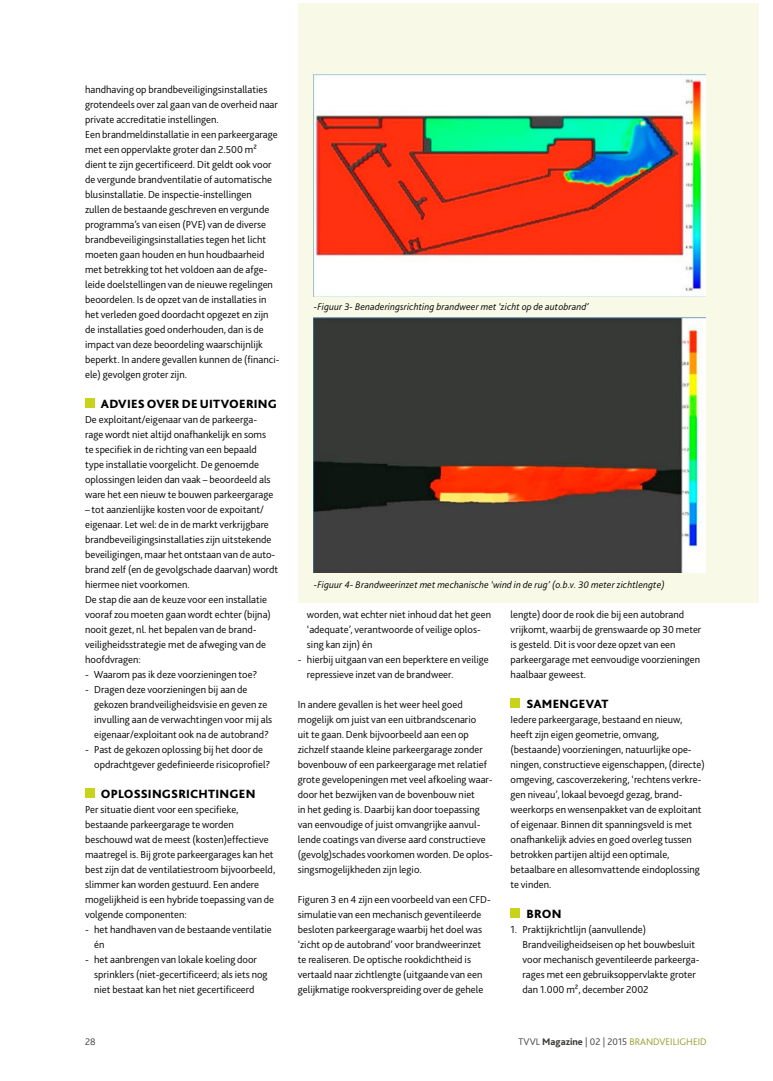
<style>
.page{position:relative;width:773px;height:1081px;background:#fff}
.page>*{position:absolute;margin:0;border:0;box-sizing:border-box;transform-origin:0 0}
.t1{font:800 12.5px "Bliss 2";letter-spacing:.015em;color:#000}
.t2{font:300 10.62px/15px "Bliss 2";color:#000}
.t3{font:italic 300 10px "Bliss 2";letter-spacing:.01em;color:#000}
.t4{font:300 10px "Bliss 2";color:#919c26}
.t5{font:300 10px "Bliss 2";color:#3c3c3b}
.s1{color:#3c3c3b}
.s2{font-weight:800;color:#3c3c3b}
</style>
<div class="page">
<div style="left:85px;top:398px;width:10px;height:10px;background:#c8d419"></div>
<div style="left:85px;top:788px;width:10px;height:10px;background:#c8d419"></div>
<div style="left:510px;top:698px;width:10px;height:10px;background:#c8d419"></div>
<div style="left:510px;top:908px;width:10px;height:10px;background:#c8d419"></div>
<div style="left:298px;top:4px;width:460px;height:599px;background:#f8f9e6"></div>
<img style="left:314px;top:75px;width:391px;height:221px">
<img style="left:314px;top:318px;width:391px;height:255px">
<p class="t2" style="left:85px;top:82px;width:196px">handhaving op brandbeveiligingsinstallaties grotendeels over zal gaan van de overheid naar private accreditatie instellingen.<br>Een brandmeldinstallatie in een parkeergarage met een oppervlakte groter dan 2.500 m² dient te zijn gecertificeerd. Dit geldt ook voor de vergunde brandventilatie of automatische blusinstallatie. De inspectie-instellingen<br>zullen de bestaande geschreven en vergunde programma’s van eisen (PVE) van de diverse brandbeveiligingsinstallaties tegen het licht moeten gaan houden en hun houdbaarheid met betrekking tot het voldoen aan de afge&shy;leide doelstellingen van de nieuwe regelingen beoordelen. Is de opzet van de installaties in het verleden goed doordacht opgezet en zijn de installaties goed onderhouden, dan is de impact van deze beoordeling waarschijnlijk beperkt. In andere gevallen kunnen de (financi&shy;ele) gevolgen groter zijn.</p>
<p class="t1" style="left:101px;top:396px;width:177px">ADVIES OVER DE UITVOERING</p>
<p class="t2" style="left:85px;top:412px;width:190px">De exploitant/eigenaar van de parkeerga&shy;rage wordt niet altijd onafhankelijk en soms te specifiek in de richting van een bepaald type installatie voorgelicht. De genoemde oplossingen leiden dan vaak – beoordeeld als ware het een nieuw te bouwen parkeergarage</p>
<p class="t2" style="left:85px;top:502px;width:194px">– tot aanzienlijke kosten voor de expoitant/ eigenaar. Let wel: de in de markt verkrijgbare brandbeveiligingsinstallaties zijn uitstekende beveiligingen, maar het ontstaan van de auto&shy;brand zelf (en de gevolgschade daarvan) wordt hiermee niet voorkomen.<br>De stap die aan de keuze voor een installatie vooraf zou moeten gaan wordt echter (bijna) nooit gezet, nl. het bepalen van de brand&shy;veiligheidsstrategie met de afweging van de hoofdvragen:</p>
<p class="t2" style="left:85px;top:667px;width:174px">- Waarom pas ik deze voorzieningen toe?</p>
<p class="t2" style="left:94px;top:682px;width:179px;text-indent:-9px">- Dragen deze voorzieningen bij aan de gekozen brandveiligheidsvisie en geven ze invulling aan de verwachtingen voor mij als eigenaar/exploitant ook na de autobrand?</p>
<p class="t2" style="left:94px;top:742px;width:178px;text-indent:-9px">- Past de gekozen oplossing bij het door de opdrachtgever gedefinieerde risicoprofiel?</p>
<p class="t1" style="left:101px;top:786px;width:156px">OPLOSSINGSRICHTINGEN</p>
<p class="t2" style="left:85px;top:802px;width:192px">Per situatie dient voor een specifieke, bestaande parkeergarage te worden beschouwd wat de meest (kosten)effectieve maatregel is. Bij grote parkeergarages kan het best zijn dat de ventilatiestroom bijvoorbeeld, slimmer kan worden gestuurd. Een andere mogelijkheid is een hybride toepassing van de volgende componenten:</p>
<p class="t2" style="left:94px;top:922px;width:179px;text-indent:-9px">- het handhaven van de bestaande ventilatie én</p>
<p class="t2" style="left:94px;top:952px;width:175px;text-indent:-9px">- het aanbrengen van lokale koeling door sprinklers (niet-gecertificeerd; als iets nog niet bestaat kan het niet gecertificeerd</p>
<p class="t3" style="left:314px;top:302px;width:276px">-Figuur 3- Benaderingsrichting brandweer met ‘zicht op de autobrand’</p>
<p class="t3" style="left:314px;top:580px;width:352px">-Figuur 4- Brandweerinzet met mechanische ‘wind in de rug’ (o.b.v. 30 meter zichtlengte)</p>
<p class="t2" style="left:307px;top:607px;width:185px">worden, wat echter niet inhoud dat het geen ‘adequate’, verantwoorde of veilige oplos&shy;sing kan zijn) én</p>
<p class="t2" style="left:307px;top:652px;width:183px;text-indent:-9px">- hierbij uitgaan van een beperktere en veilige repressieve inzet van de brandweer.</p>
<p class="t2" style="left:298px;top:697px;width:196px">In andere gevallen is het weer heel goed mogelijk om juist van een uitbrandscenario<br>uit te gaan. Denk bijvoorbeeld aan een op zichzelf staande kleine parkeergarage zonder bovenbouw of een parkeergarage met relatief grote gevelopeningen met veel afkoeling waar&shy;door het bezwijken van de bovenbouw niet<br>in het geding is. Daarbij kan door toepassing van eenvoudige of juist omvangrijke aanvul&shy;lende coatings van diverse aard constructieve (gevolg)schades voorkomen worden. De oplos&shy;singsmogelijkheden zijn legio.</p>
<p class="t2" style="left:298px;top:892px;width:194px">Figuren 3 en 4 zijn een voorbeeld van een CFD&shy;simulatie van een mechanisch geventileerde besloten parkeergarage waarbij het doel was ‘zicht op de autobrand’ voor brandweerinzet te realiseren. De optische rookdichtheid is vertaald naar zichtlengte (uitgaande van een gelijkmatige rookverspreiding over de gehele</p>
<p class="t2" style="left:510px;top:607px;width:192px">lengte) door de rook die bij een autobrand vrijkomt, waarbij de grenswaarde op 30 meter is gesteld. Dit is voor deze opzet van een parkeergarage met eenvoudige voorzieningen haalbaar geweest.</p>
<p class="t1" style="left:526px;top:696px;width:84px">SAMENGEVAT</p>
<p class="t2" style="left:510px;top:712px;width:195px">Iedere parkeergarage, bestaand en nieuw, heeft zijn eigen geometrie, omvang, (bestaande) voorzieningen, natuurlijke ope&shy;ningen, constructieve eigenschappen, (directe) omgeving, cascoverzekering, ‘rechtens verkre&shy;gen niveau’, lokaal bevoegd gezag, brand&shy;weerkorps en wensenpakket van de exploitant of eigenaar. Binnen dit spanningsveld is met onafhankelijk advies en goed overleg tussen betrokken partijen altijd een optimale, betaalbare en allesomvattende eindoplossing te vinden.</p>
<p class="t1" style="left:526px;top:906px;width:36px">BRON</p>
<p class="t2" style="left:522px;top:922px;width:178px;text-indent:-12px">1. Praktijkrichtlijn (aanvullende)<br>Brandveiligheidseisen op het bouwbesluit voor mechanisch geventileerde parkeerga&shy;rages met een gebruiksoppervlakte groter dan 1.000 m², december 2002</p>
<p class="t5" style="left:85px;top:1037px;width:12px">28</p>
<p class="t4" style="left:518px;top:1037px;width:189px"><span class="s1">TVVL</span> <span class="s2">Magazine</span> <span class="s1">| 02 | 2015</span> BRANDVEILIGHEID</p>
</div>
